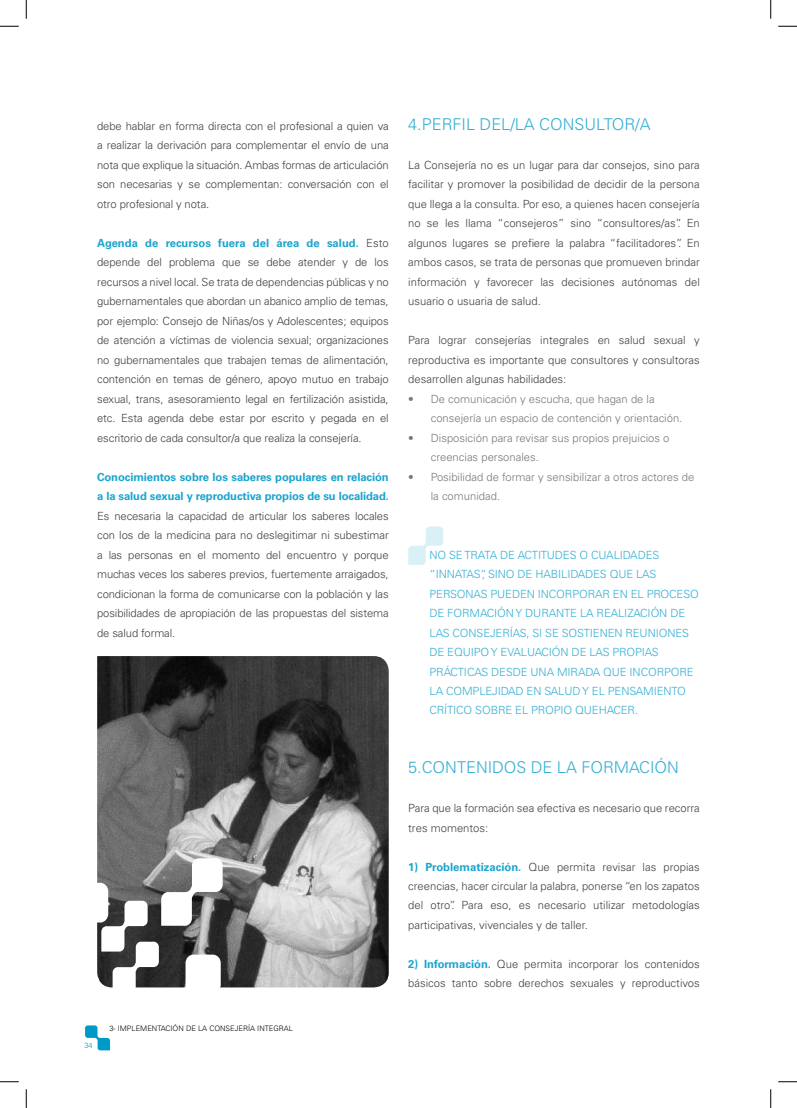
<style>
.page{position:relative;width:797px;height:1108px;background:#fff}
.page>*{position:absolute;margin:0;border:0;box-sizing:border-box;transform-origin:0 0}
.t1{font:300 16.25px "Univers LT Std";color:#33aed3}
.t2{font:300 11.25px/19.5px "Univers LT Std";color:#414142;text-align:justify}
.t3{font:300 11.25px "Univers LT Std";letter-spacing:-.01em;color:#33aed3}
.t4{font:300 11.25px/19.5px "Univers LT Std";color:#77787b}
.t5{font:700 11.25px/19.5px "Univers LT Std";letter-spacing:-.01em;color:#1aa4ce}
.t6{font:300 7.5px "Univers LT Std";color:#000}
.t7{font:300 7.5px "Univers LT Std";color:#009ac8}
.s1{font-weight:700;color:#1aa4ce}
</style>
<div class="page">
<svg style="left:408px;top:526px;width:35px;height:39px"></svg>
<img style="left:97px;top:656px;width:292px;height:331px">
<svg style="left:85px;top:858px;width:138px;height:192px"></svg>
<svg style="left:0;top:25px;width:19px;height:2px"></svg>
<svg style="left:778px;top:25px;width:19px;height:2px"></svg>
<svg style="left:0;top:1081px;width:19px;height:1px"></svg>
<svg style="left:778px;top:1081px;width:19px;height:1px"></svg>
<svg style="left:25px;top:0;width:2px;height:19px"></svg>
<svg style="left:25px;top:1089px;width:2px;height:19px"></svg>
<svg style="left:770px;top:0;width:1px;height:19px"></svg>
<svg style="left:770px;top:1089px;width:1px;height:19px"></svg>
<p class="t2" style="left:97px;top:116px;width:293px">debe hablar en forma directa con el profesional a quien va a realizar la derivación para complementar el envío de una nota que explique la situación. Ambas formas de articulación son necesarias y se complementan: conversación con el otro profesional y nota.</p>
<p class="t2" style="left:97px;top:233px;width:293px"><span class="s1">Agenda de recursos fuera del área de salud.</span> Esto depende del problema que se debe atender y de los recursos a nivel local. Se trata de dependencias públicas y no gubernamentales que abordan un abanico amplio de temas, por ejemplo: Consejo de Niñas/os y Adolescentes; equipos de atención a víctimas de violencia sexual; organizaciones no gubernamentales que trabajen temas de alimentación, contención en temas de género, apoyo mutuo en trabajo sexual, trans, asesoramiento legal en fertilización asistida, etc. Esta agenda debe estar por escrito y pegada en el escritorio de cada consultor/a que realiza la consejería.</p>
<p class="t5" style="left:97px;top:467px;width:293px">Conocimientos sobre los saberes populares en relación a la salud sexual y reproductiva propios de su localidad.</p>
<p class="t2" style="left:97px;top:506px;width:293px">Es necesaria la capacidad de articular los saberes locales con los de la medicina para no deslegitimar ni subestimar a las personas en el momento del encuentro y porque muchas veces los saberes previos, fuertemente arraigados, condicionan la forma de comunicarse con la población y las posibilidades de apropiación de las propuestas del sistema de salud formal.</p>
<p class="t7" style="left:84px;top:1040px;width:10px">34</p>
<p class="t6" style="left:109px;top:1024px;width:185px">3- IMPLEMENTACIÓN DE LA CONSEJERÍA INTEGRAL</p>
<h1 class="t1" style="left:408px;top:114px;width:33px">4.Perfil</h1>
<h1 class="t1" style="left:479px;top:114px;width:11px">del</h1>
<h1 class="t1" style="left:510px;top:114px;width:52px">/la Consultor</h1>
<h1 class="t1" style="left:635px;top:114px;width:14px">/a</h1>
<p class="t2" style="left:408px;top:155px;width:293px">La Consejería no es un lugar para dar consejos, sino para facilitar y promover la posibilidad de decidir de la persona que llega a la consulta. Por eso, a quienes hacen consejería no se les llama “consejeros” sino “consultores/as”. En algunos lugares se prefiere la palabra “facilitadores”. En ambos casos, se trata de personas que promueven brindar información y favorecer las decisiones autónomas del usuario o usuaria de salud.</p>
<p class="t2" style="left:408px;top:330px;width:293px">Para lograr consejerías integrales en salud sexual y reproductiva es importante que consultores y consultoras desarrollen algunas habilidades:</p>
<p class="t4" style="left:431px;top:389px;width:253px;text-indent:-22px">• De comunicación y escucha, que hagan de la consejería un espacio de contención y orientación.</p>
<p class="t4" style="left:431px;top:428px;width:240px;text-indent:-22px">• Disposición para revisar sus propios prejuicios o creencias personales.</p>
<p class="t4" style="left:431px;top:467px;width:265px;text-indent:-22px">• Posibilidad de formar y sensibilizar a otros actores de la comunidad.</p>
<p class="t3" style="left:429px;top:548px;width:43px">Nosetrata</p>
<p class="t3" style="left:500px;top:548px;width:25px">de actitudes</p>
<p class="t3" style="left:579px;top:548px;width:20px">o cualidades</p>
<p class="t3" style="left:429px;top:567px;width:14px">“innatas</p>
<p class="t3" style="left:480px;top:567px;width:15px">”, sino</p>
<p class="t3" style="left:517px;top:567px;width:48px">de habilidades</p>
<p class="t3" style="left:609px;top:567px;width:34px">que las</p>
<p class="t3" style="left:429px;top:587px;width:9px">personas</p>
<p class="t3" style="left:490px;top:587px;width:9px">pueden</p>
<p class="t3" style="left:538px;top:587px;width:9px">incorporar</p>
<p class="t3" style="left:613px;top:587px;width:42px">enelproceso</p>
<p class="t3" style="left:429px;top:606px;width:26px">de formación</p>
<p class="t3" style="left:515px;top:606px;width:18px">y durante</p>
<p class="t3" style="left:580px;top:606px;width:24px">la reali</p>
<p class="t3" style="left:627px;top:606px;width:14px">zación</p>
<p class="t3" style="left:670px;top:606px;width:8px">de</p>
<p class="t3" style="left:429px;top:626px;width:8px">las</p>
<p class="t3" style="left:452px;top:626px;width:8px">consejerías</p>
<p class="t3" style="left:526px;top:626px;width:43px">, sisesostienen</p>
<p class="t3" style="left:625px;top:626px;width:8px">reuniones</p>
<p class="t3" style="left:429px;top:645px;width:41px">de equipo</p>
<p class="t3" style="left:491px;top:645px;width:18px">y evaluación</p>
<p class="t3" style="left:571px;top:645px;width:25px">de las</p>
<p class="t3" style="left:612px;top:645px;width:8px">propias</p>
<p class="t3" style="left:429px;top:665px;width:29px">prácticas</p>
<p class="t3" style="left:491px;top:665px;width:8px">desde</p>
<p class="t3" style="left:530px;top:665px;width:9px">una</p>
<p class="t3" style="left:557px;top:665px;width:9px">mirada</p>
<p class="t3" style="left:603px;top:665px;width:35px">que incorpore</p>
<p class="t3" style="left:429px;top:684px;width:25px">la complejidad</p>
<p class="t3" style="left:526px;top:684px;width:26px">en salud</p>
<p class="t3" style="left:582px;top:684px;width:34px">yel pensamiento</p>
<p class="t3" style="left:429px;top:704px;width:7px">crítico</p>
<p class="t3" style="left:475px;top:704px;width:64px">sobre elpropio</p>
<p class="t3" style="left:575px;top:704px;width:40px">quehacer</p>
<p class="t3" style="left:635px;top:704px;width:5px">.</p>
<h1 class="t1" style="left:408px;top:757px;width:36px">5.Contenidos</h1>
<h1 class="t1" style="left:531px;top:757px;width:63px">delaformación</h1>
<p class="t2" style="left:408px;top:798px;width:293px">Para que la formación sea efectiva es necesario que recorra tres momentos:</p>
<p class="t2" style="left:408px;top:857px;width:293px"><span class="s1">1) Problematización.</span> Que permita revisar las propias creencias, hacer circular la palabra, ponerse “en los zapatos del otro”. Para eso, es necesario utilizar metodologías participativas, vivenciales y de taller.</p>
<p class="t2" style="left:408px;top:954px;width:293px"><span class="s1">2) Información.</span> Que permita incorporar los contenidos básicos tanto sobre derechos sexuales y reproductivos</p>
</div>
